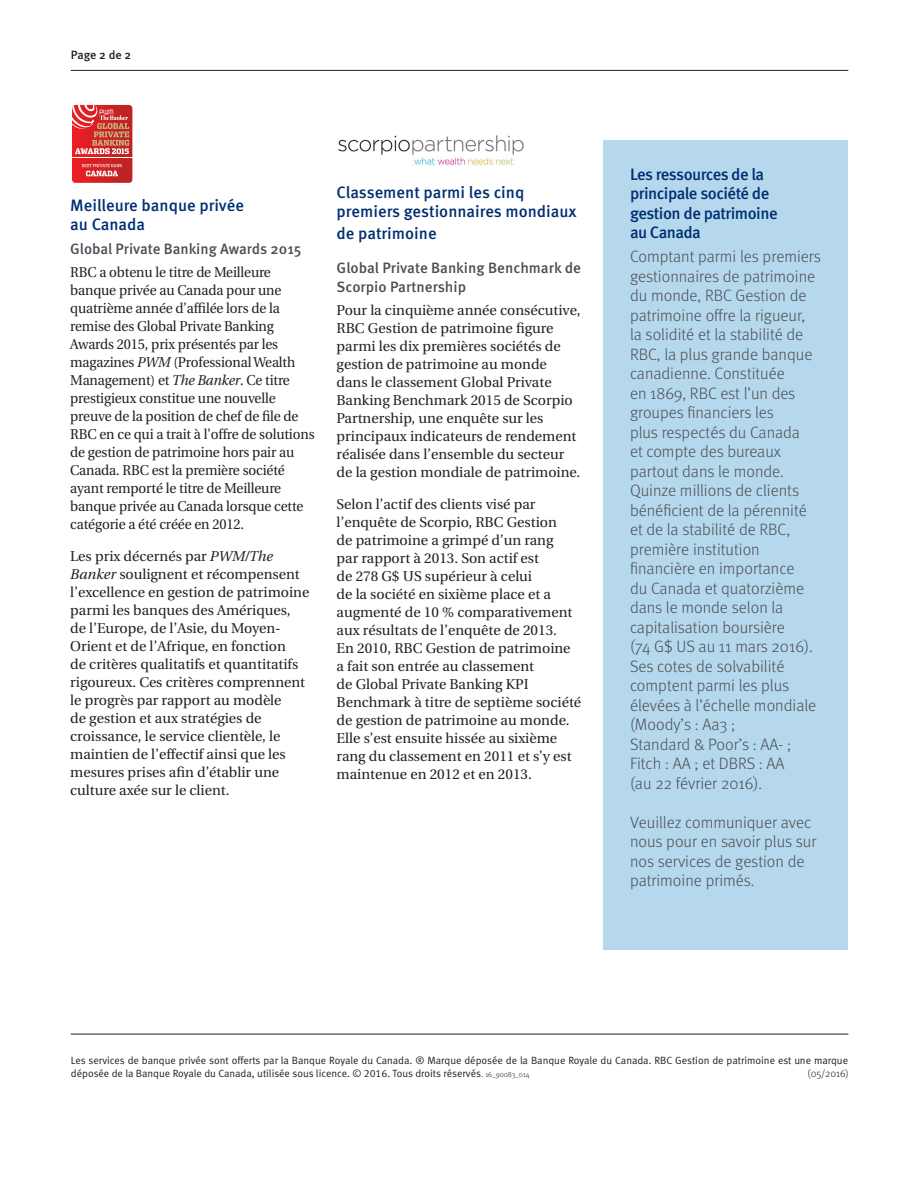
<style>
.page{position:relative;width:918px;height:1188px;background:#fff}
.page>*{position:absolute;margin:0;border:0;box-sizing:border-box;transform-origin:0 0}
._9_Text_Highlight{font:300 16.5px/19.5px "Meta OT";color:#4a4f55}
._5-Body_Copy{font:500 16.5px/19.5px "Meta OT";letter-spacing:-.015em;color:#002f73}
._4-Text_Headline{font:500 16.5px/19.5px "Meta OT";color:#002f73}
._6-Subhead_L1{font:500 15px/19.5px "Meta OT";color:#4a4f55}
._5-Body_Copy-2{font:14.25px/18px "Utopia";color:#231f20}
._5-Body_Copy-3{font:14.25px/18px "Utopia";color:#231f20;scale:.95 1}
.t1{font:500 12px "Meta OT";letter-spacing:-.005em;color:#231f20}
.t2{font:10.5px/13.5px "Meta Normal LF";color:#231f20}
.t3{font:300 10.5px "Meta OT";letter-spacing:-.01em;color:#231f20}
.s1{font-style:italic}
.s2{font-family:"Meta OT";font-weight:300}
.s3{font-family:"Meta OT";font-weight:300;font-size:7.5px}
</style>
<div class="page">
<hr style="left:71px;top:70px;width:777px;height:1px;background:#231f20">
<hr style="left:71px;top:1034px;width:777px;height:1px;background:#231f20">
<div style="left:603px;top:140px;width:245px;height:810px;background:#b6d8ec"></div>
<img style="left:338px;top:135px;width:186px;height:31px">
<svg style="left:72px;top:105px;width:60px;height:78px;background:#d84c4a"></svg>
<p class="t1" style="left:71px;top:47px;width:62px">Page 2 de 2</p>
<p class="_4-Text_Headline" style="left:70px;top:196px;width:175px">Meilleure banque privée au Canada</p>
<p class="_6-Subhead_L1" style="left:70px;top:240px;width:233px">Global Private Banking Awards 2015</p>
<p class="_5-Body_Copy-3" style="left:70px;top:263px;width:259px">RBC a obtenu le titre de Meilleure banque privée au Canada pour une quatrième année d’affilée lors de la remise des Global Private Banking Awards 2015, prix présentés par les magazines <span class="s1">PWM</span> (Professional Wealth Management) et <span class="s1">The Banker</span>. Ce titre prestigieux constitue une nouvelle preuve de la position de chef de file de RBC en ce qui a trait à l’offre de solutions de gestion de patrimoine hors pair au Canada. RBC est la première société ayant remporté le titre de Meilleure banque privée au Canada lorsque cette catégorie a été créée en 2012.</p>
<p class="_5-Body_Copy-2" style="left:70px;top:548px;width:241px">Les prix décernés par <span class="s1">PWM/The Banker</span> soulignent et récompensent l’excellence en gestion de patrimoine parmi les banques des Amériques, de l’Europe, de l’Asie, du Moyen-Orient et de l’Afrique, en fonction<br>de critères qualitatifs et quantitatifs rigoureux. Ces critères comprennent le progrès par rapport au modèle<br>de gestion et aux stratégies de croissance, le service clientèle, le maintien de l’effectif ainsi que les mesures prises afin d’établir une culture axée sur le client.</p>
<p class="_5-Body_Copy" style="left:337px;top:183px;width:242px">Classement parmi les cinq premiers gestionnaires mondiaux</p>
<p class="_5-Body_Copy" style="left:337px;top:224px;width:102px">de patrimoine</p>
<p class="_6-Subhead_L1" style="left:337px;top:258px;width:246px">Global Private Banking Benchmark de<br>Scorpio Partnership</p>
<p class="_5-Body_Copy-2" style="left:337px;top:301px;width:245px">Pour la cinquième année consécutive, RBC Gestion de patrimoine figure parmi les dix premières sociétés de gestion de patrimoine au monde dans le classement Global Private Banking Benchmark 2015 de Scorpio Partnership, une enquête sur les principaux indicateurs de rendement réalisée dans l’ensemble du secteur de la gestion mondiale de patrimoine.</p>
<p class="_5-Body_Copy-2" style="left:337px;top:495px;width:246px">Selon l’actif des clients visé par l’enquête de Scorpio, RBC Gestion<br>de patrimoine a grimpé d’un rang<br>par rapport à 2013. Son actif est<br>de 278 G$ US supérieur à celui<br>de la société en sixième place et a augmenté de 10 % comparativement aux résultats de l’enquête de 2013.<br>En 2010, RBC Gestion de patrimoine a fait son entrée au classement<br>de Global Private Banking KPI Benchmark à titre de septième société de gestion de patrimoine au monde.<br>Elle s’est ensuite hissée au sixième rang du classement en 2011 et s’y est maintenue en 2012 et en 2013.</p>
<p class="_5-Body_Copy" style="left:630px;top:165px;width:149px">Les ressources de la principale société de gestion de patrimoine au Canada</p>
<p class="_9_Text_Highlight" style="left:630px;top:247px;width:192px">Comptant parmi les premiers gestionnaires de patrimoine du monde, RBC Gestion de patrimoine offre la rigueur, la solidité et la stabilité de<br>RBC, la plus grande banque canadienne. Constituée<br>en 1869, RBC est l’un des groupes financiers les<br>plus respectés du Canada<br>et compte des bureaux partout dans le monde.<br>Quinze millions de clients bénéficient de la pérennité et de la stabilité de RBC, première institution financière en importance<br>du Canada et quatorzième dans le monde selon la capitalisation boursière<br>(74 G$ US au 11 mars 2016).<br>Ses cotes de solvabilité comptent parmi les plus élevées à l’échelle mondiale (Moody’s : Aa3 ;<br>Standard &amp; Poor’s : AA- ;<br>Fitch : AA ; et DBRS : AA<br>(au 22 février 2016).</p>
<p class="_9_Text_Highlight" style="left:630px;top:813px;width:188px">Veuillez communiquer avec nous pour en savoir plus sur nos services de gestion de patrimoine primés.</p>
<p class="t2" style="left:71px;top:1053px;width:779px">Les services de banque privée sont offerts par la Banque Royale du Canada. ® Marque déposée de la Banque Royale du Canada. RBC Gestion de patrimoine est une marque déposée de la Banque Royale du Canada, utilisée sous licence. © 2016. Tous droits réservés<span class="s2">.</span> <span class="s3">16_90083_014</span></p>
<p class="t3" style="left:808px;top:1068px;width:43px">(05/2016)</p>
</div>
